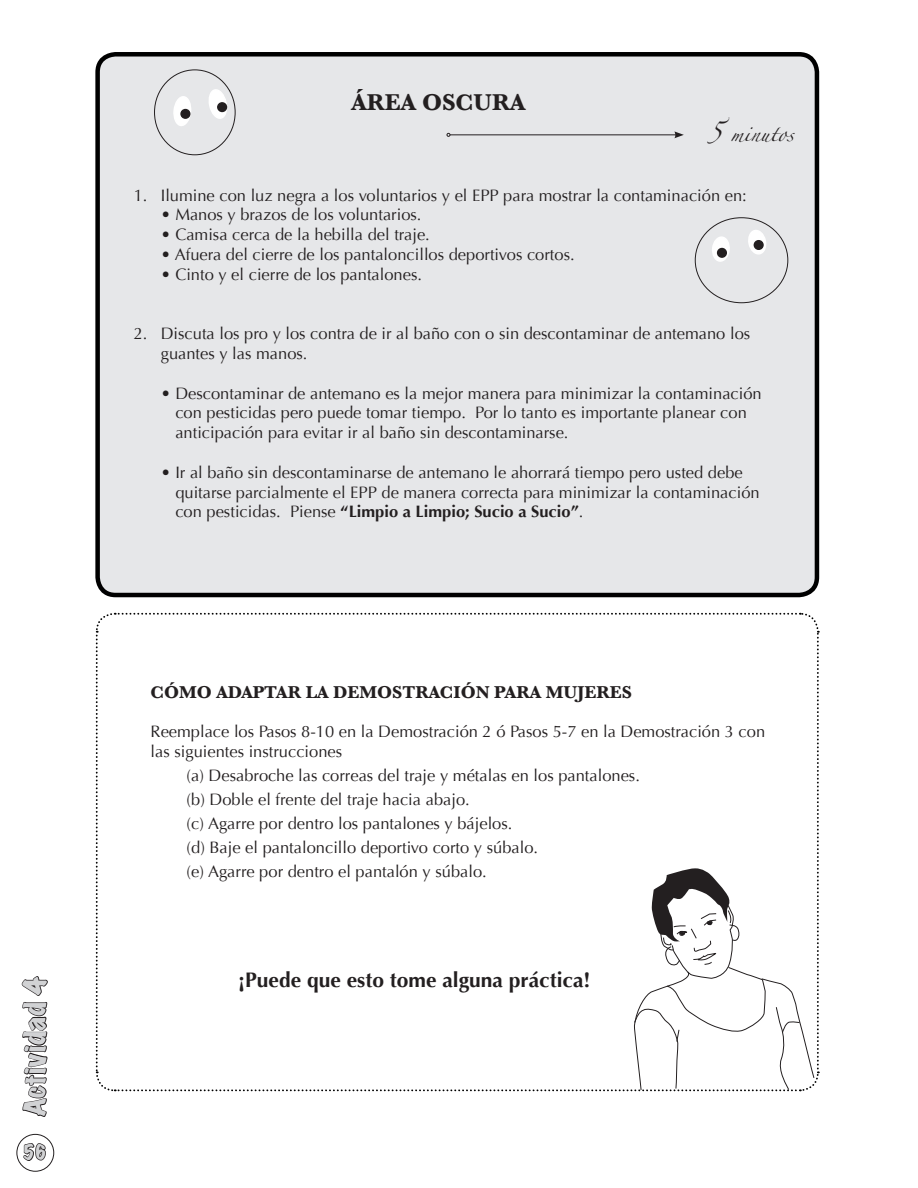
<style>
.page{position:relative;width:918px;height:1188px;background:#fff}
.page>*{position:absolute;margin:0;border:0;box-sizing:border-box;transform-origin:0 0}
.t1{font:expanded 27px "Marker Felt";letter-spacing:.025em;color:#d1d2d4}
.t2{font:700 24px "Baskerville";color:#231f20}
.t3{font:700 21px "Optima";color:#231f20}
.t4{font:700 18px "Baskerville";color:#231f20}
.t5{font:expanded 18px "Marker Felt";color:#d1d2d4}
.t6{font:16.5px/19.8px "Optima";color:#231f20}
.t7{font:15px "Zapfino";color:#231f20}
.s1{font-size:18px}
.s2{font-weight:700}
</style>
<div class="page">
<svg style="left:95px;top:612px;width:725px;height:480px"></svg>
<div style="left:16px;top:1134px;width:38px;height:38px;border:1px solid #231f20;border-radius:50%"></div>
<div style="left:98px;top:54px;width:719px;height:541px;background:#e6e7e9;border-radius:18px"></div>
<div style="left:95px;top:52px;width:724px;height:545px;border:4px solid #000;border-radius:18px"></div>
<svg style="left:748px;top:230px;width:18px;height:25px"></svg>
<svg style="left:712px;top:236px;width:18px;height:26px"></svg>
<div style="left:718px;top:249px;width:8px;height:8px;background:#231f20;border-radius:50%"></div>
<div style="left:717px;top:248px;width:10px;height:10px;border:2px solid #231f20;border-radius:50%"></div>
<div style="left:754px;top:241px;width:9px;height:8px;background:#231f20;border-radius:50%"></div>
<div style="left:754px;top:240px;width:10px;height:10px;border:2px solid #231f20;border-radius:50%"></div>
<svg style="left:209px;top:88px;width:19px;height:31px"></svg>
<svg style="left:173px;top:96px;width:18px;height:30px"></svg>
<div style="left:181px;top:110px;width:9px;height:8px;background:#231f20;border-radius:50%"></div>
<div style="left:180px;top:109px;width:10px;height:10px;border:2px solid #231f20;border-radius:50%"></div>
<div style="left:218px;top:103px;width:8px;height:8px;background:#231f20;border-radius:50%"></div>
<div style="left:217px;top:102px;width:10px;height:10px;border:2px solid #231f20;border-radius:50%"></div>
<div style="left:154px;top:70px;width:81px;height:85px;border:1px solid #231f20;border-radius:50%"></div>
<hr style="left:450px;top:134px;width:227px;height:1px;background:#231f20">
<svg style="left:674px;top:131px;width:10px;height:7px"></svg>
<svg style="left:21px;top:976px;width:27px;height:141px"></svg>
<svg style="left:23px;top:1143px;width:23px;height:18px"></svg>
<p class="t1" style="left:21px;top:1116px;width:141px;rotate:-90deg">Actividad 4</p>
<p class="t5" style="left:23px;top:1143px;width:25px">56</p>
<p class="t2" style="left:352px;top:88px;width:88px">ÁREA OSC</p>
<p class="t2" style="left:474px;top:88px;width:52px">URA</p>
<p class="t7" style="left:708px;top:127px;width:87px"><span class="s1">5</span> minutos</p>
<p class="t6" style="left:134px;top:185px;width:614px">1. Ilumine con luz negra a los voluntarios y el EPP para mostrar la contaminación en:</p>
<p class="t6" style="left:161px;top:205px;width:262px">• Manos y brazos de los voluntarios.</p>
<p class="t6" style="left:161px;top:225px;width:271px">• Camisa cerca de la hebilla del traje.</p>
<p class="t6" style="left:161px;top:245px;width:415px">• Afuera del cierre de los pantaloncillos deportivos cortos.</p>
<p class="t6" style="left:161px;top:265px;width:263px">• Cinto y el cierre de los pantalones.</p>
<p class="t6" style="left:161px;top:324px;width:591px;text-indent:-27px">2. D iscuta los pro y los contra de ir al baño con o sin descontaminar de antemano los guantes y las manos.</p>
<p class="t6" style="left:175px;top:383px;width:588px;text-indent:-15px">• Descontaminar de antemano es la mejor manera para minimizar la contaminación con pesticidas pero puede tomar tiempo. Por lo tanto es importante planear con anticipación para evitar ir al baño sin descontaminarse.</p>
<p class="t6" style="left:175px;top:463px;width:586px;text-indent:-15px">• Ir al baño sin descontaminarse de antemano le ahorrará tiempo pero usted debe quitarse parcialmente el EPP de manera correcta para minimizar la contaminación con pesticidas. Piense <span class="s2">“Limpio a Limpio; Sucio a Sucio”</span>.</p>
<p class="t4" style="left:151px;top:681px;width:91px">CÓMO ADAP</p>
<p class="t4" style="left:264px;top:681px;width:358px">TAR LA DEMOSTRAC IÓN PARA MUJERES</p>
<p class="t6" style="left:151px;top:722px;width:616px">Reemplace los Pasos 8-10 en la Demostración 2 ó Pasos 5-7 en la Demostración 3 con las siguientes instrucciones</p>
<p class="t6" style="left:187px;top:766px;width:455px">(a) Desabroche las correas del traje y métalas en los pantalones.</p>
<p class="t6" style="left:187px;top:790px;width:285px">(b) Doble el frente del traje hacia abajo.</p>
<p class="t6" style="left:187px;top:814px;width:327px">(c) Agarre por dentro los pantalones y bájelos.</p>
<p class="t6" style="left:187px;top:838px;width:353px">(d) Baje el pantaloncillo deportivo corto y súbalo.</p>
<p class="t6" style="left:187px;top:862px;width:302px">(e) Agarre por dentro el pantalón y súbalo.</p>
<p class="t3" style="left:238px;top:967px;width:354px">¡Puede que esto tome alguna práctica!</p>
</div>
